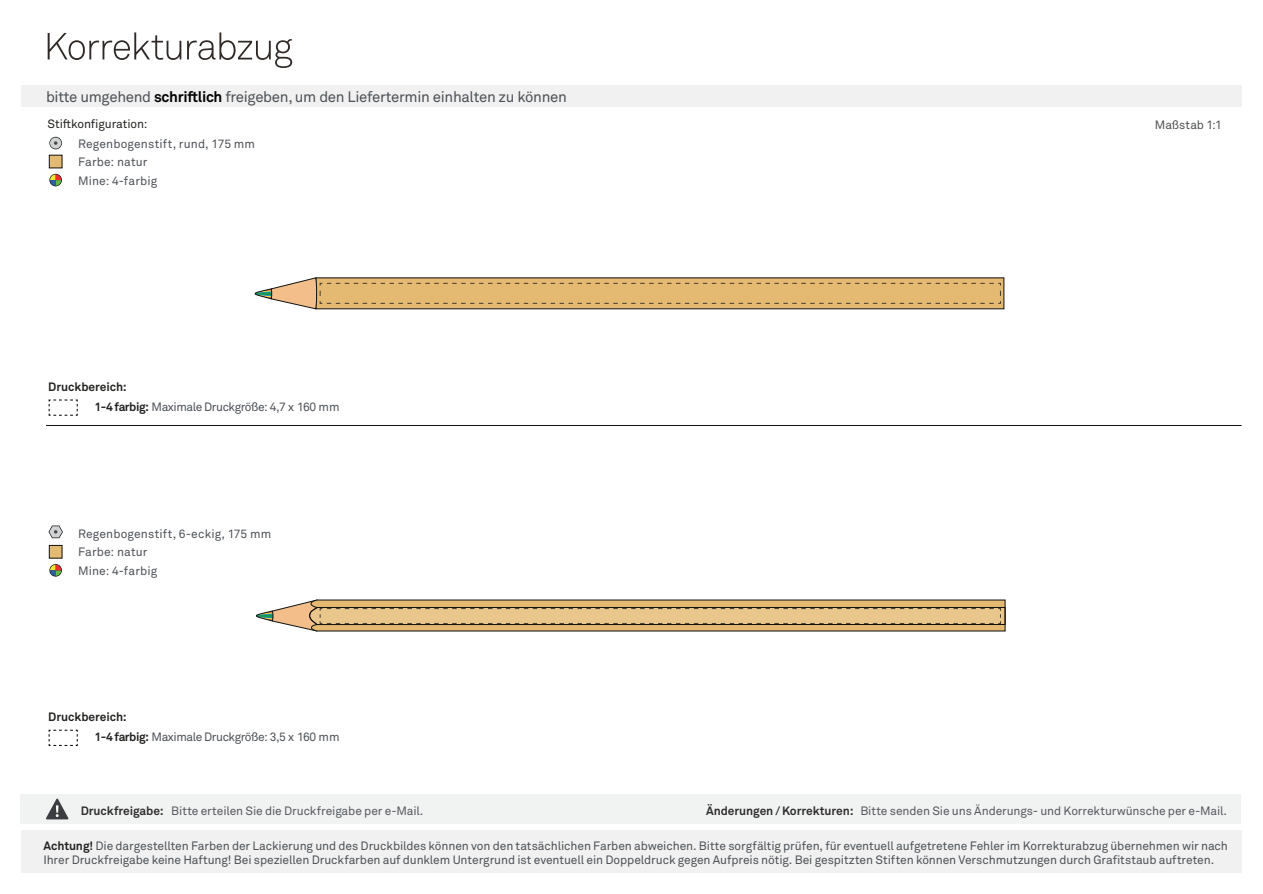
<style>
.page{position:relative;width:1263px;height:894px;background:#fff}
.page>*{position:absolute;margin:0;border:0;box-sizing:border-box;transform-origin:0 0}
.t1{font:15px "Akkurat Pro";letter-spacing:-.02em;color:#4d5156}
.t2{font:12px/18.5px "Akkurat Pro";letter-spacing:-.005em;color:#4d5156}
.t3{font:12px "Akkurat Pro";letter-spacing:-.005em;color:#55585f}
.t4{font:12px "Akkurat Pro";letter-spacing:-.035em;color:#4d5156}
.t5{font:700 12px "Akkurat Pro";letter-spacing:-.005em;color:#242321}
.t6{font:12px "Akkurat Pro";letter-spacing:-.01em;color:#242321}
.t7{font:12px "Akkurat Pro";letter-spacing:-.005em;color:#4f5152}
.s1{font-weight:700;color:#000001}
.s2{font-weight:700;color:#242321}
.s3{font-weight:700;color:#302f2f}
</style>
<div class="page">
<div style="left:21px;top:830px;width:1221px;height:43px;background:#f0f1f0"></div>
<div style="left:21px;top:85px;width:1221px;height:21px;background:#f0f1f0"></div>
<svg style="left:48px;top:32px;width:133px;height:28px"></svg>
<svg style="left:187px;top:32px;width:105px;height:36px"></svg>
<svg style="left:49px;top:137px;width:13px;height:12px"></svg>
<div style="left:50px;top:138px;width:11px;height:11px;background:#d1d2d2;border-radius:50%"></div>
<svg style="left:54px;top:141px;width:3px;height:4px"></svg>
<div style="left:49px;top:155px;width:13px;height:13px;background:#e4b972;border:1px solid #110f0e"></div>
<svg style="left:50px;top:174px;width:11px;height:12px"></svg>
<div style="left:21px;top:794px;width:1220px;height:30px;background:#f1f3f2"></div>
<svg style="left:46px;top:798px;width:23px;height:21px"></svg>
<div style="left:49px;top:545px;width:13px;height:13px;background:#e4b972;border:1px solid #110f0e"></div>
<svg style="left:49px;top:564px;width:13px;height:13px"></svg>
<svg style="left:50px;top:565px;width:11px;height:11px"></svg>
<svg style="left:48px;top:526px;width:15px;height:12px"></svg>
<svg style="left:254px;top:277px;width:747px;height:32px;background:#d5af72"></svg>
<svg style="left:49px;top:400px;width:29px;height:16px"></svg>
<hr style="left:46px;top:425px;width:1196px;height:1px;background:#0f1313">
<svg style="left:49px;top:730px;width:29px;height:16px"></svg>
<svg style="left:256px;top:599px;width:750px;height:33px;background:#caab79"></svg>
<p class="t1" style="left:46px;top:88px;width:522px">bitte umgehend <span class="s1">schriftlich</span> freigeben, um den Liefertermin einhalten zu können</p>
<p class="t6" style="left:48px;top:117px;width:101px">Stiftkonfiguration:</p>
<p class="t7" style="left:1155px;top:117px;width:68px">Maßstab 1:1</p>
<p class="t2" style="left:78px;top:135px;width:178px">Regenbogenstift, rund, 175 mm<br>Farbe: natur<br>Mine: 4-farbig</p>
<p class="t5" style="left:48px;top:379px;width:80px">Druckbereich:</p>
<p class="t4" style="left:95px;top:400px;width:246px"><span class="s2">1-4 farbig:</span> Maximale Druckgröße: 4,7 x 160 mm</p>
<p class="t2" style="left:78px;top:525px;width:195px">Regenbogenstift, 6-eckig, 175 mm<br>Farbe: natur<br>Mine: 4-farbig</p>
<p class="t5" style="left:48px;top:709px;width:80px">Druckbereich:</p>
<p class="t4" style="left:95px;top:730px;width:246px"><span class="s2">1-4 farbig:</span> Maximale Druckgröße: 3,5 x 160 mm</p>
<p class="t3" style="left:81px;top:803px;width:344px"><span class="s3">Druckfreigabe:</span> Bitte erteilen Sie die Druckfreigabe per e-Mail.</p>
<p class="t3" style="left:706px;top:803px;width:522px"><span class="s3">Änderungen / Korrekturen:</span> Bitte senden Sie uns Änderungs- und Korrekturwünsche per e-Mail.</p>
<p class="t2" style="left:44px;top:838px;width:1186px;line-height:14.4px"><span class="s2">Achtung!</span> Die dargestellten Farben der Lackierung und des Druckbildes können von den tatsächlichen Farben abweichen. Bitte sorgfältig prüfen, für eventuell aufgetretene Fehler im Korrekturabzug übernehmen wir nach<br>Ihrer Druckfreigabe keine Haftung! Bei speziellen Druckfarben auf dunklem Untergrund ist eventuell ein Doppeldruck gegen Aufpreis nötig. Bei gespitzten Stiften können Verschmutzungen durch Grafitstaub auftreten.</p>
</div>
